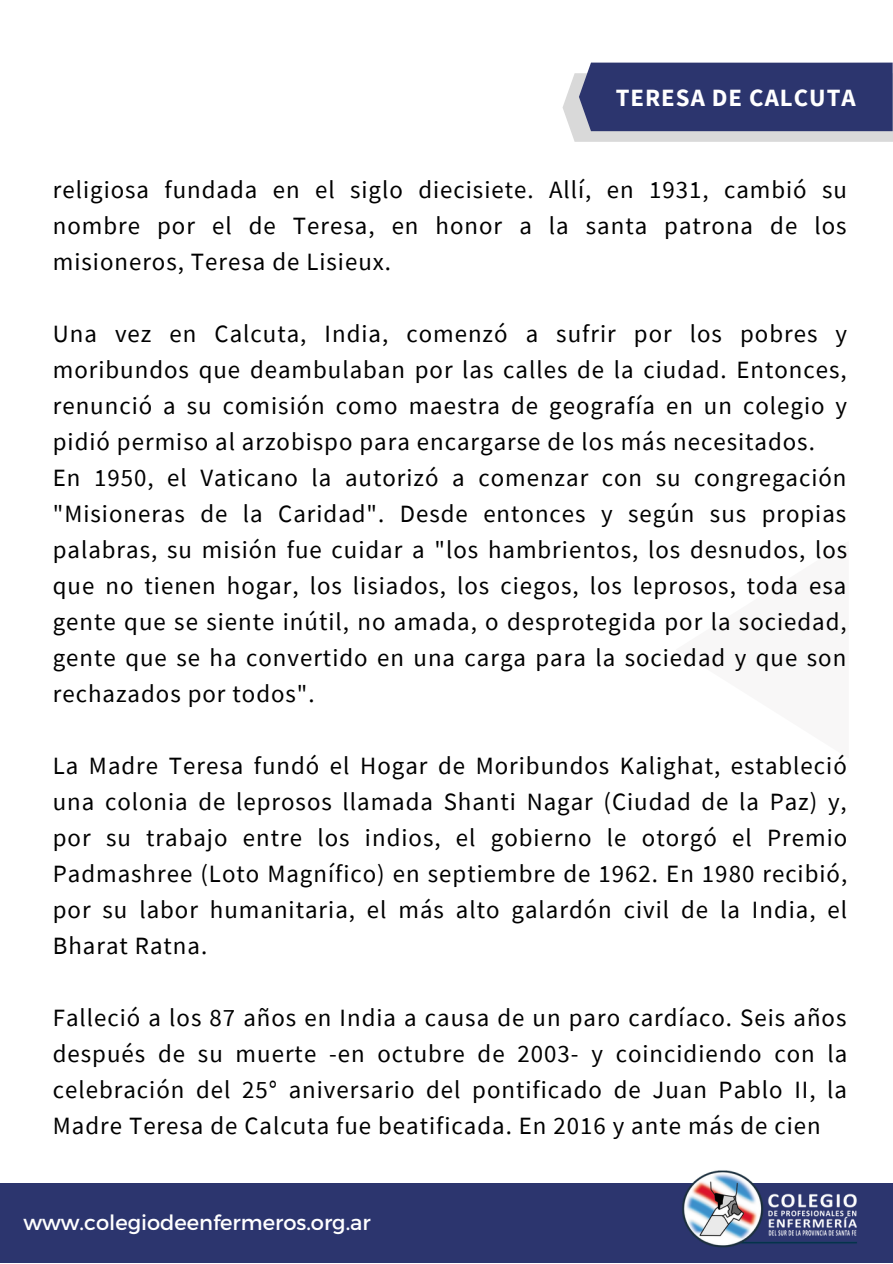
<style>
.page{position:relative;width:893px;height:1264px;background:#fff}
.page>*{position:absolute;margin:0;border:0;box-sizing:border-box;transform-origin:0 0}
.t1{font:24.9px/36px "Source Sans Pro";letter-spacing:.04em;color:#000;text-align:justify}
.t2{font:700 24.9px "Source Sans Pro";letter-spacing:.04em;color:#fff}
.t3{font:21px "Montserrat";color:#fff}
</style>
<div class="page">
<div style="left:0;top:1183px;width:892px;height:79px;background:#2c356e"></div>
<img style="left:682px;top:1170px;width:175px;height:78px">
<svg style="left:562px;top:63px;width:330px;height:79px;background:#505785"></svg>
<p class="t2" style="left:615px;top:82px;width:241px">TERESA DE CALCUTA</p>
<p class="t1" style="left:53px;top:171px;width:795px">religiosa fundada en el siglo diecisiete. Allí, en 1931, cambió su nombre por el de Teresa, en honor a la santa patrona de los misioneros, Teresa de Lisieux.</p>
<p class="t1" style="left:53px;top:315px;width:796px;text-align:left">Una vez en Calcuta, India, comenzó a sufrir por los pobres y moribundos que deambulaban por las calles de la ciudad. Entonces, renunció a su comisión como maestra de geografía en un colegio y pidió permiso al arzobispo para encargarse de los más necesitados.<br>En 1950, el Vaticano la autorizó a comenzar con su congregación "Misioneras de la Caridad". Desde entonces y según sus propias palabras, su misión fue cuidar a "los hambrientos, los desnudos, los que no tienen hogar, los lisiados, los ciegos, los leprosos, toda esa gente que se siente inútil, no amada, o desprotegida por la sociedad, gente que se ha convertido en una carga para la sociedad y que son rechazados por todos".</p>
<p class="t1" style="left:53px;top:747px;width:795px">La Madre Teresa fundó el Hogar de Moribundos Kalighat, estableció una colonia de leprosos llamada Shanti Nagar (Ciudad de la Paz) y, por su trabajo entre los indios, el gobierno le otorgó el Premio Padmashree (Loto Magnífico) en septiembre de 1962. En 1980 recibió, por su labor humanitaria, el más alto galardón civil de la India, el Bharat Ratna.</p>
<p class="t1" style="left:53px;top:998px;width:796px">Falleció a los 87 años en India a causa de un paro cardíaco. Seis años después de su muerte -en octubre de 2003- y coincidiendo con la celebración del 25° aniversario del pontificado de Juan Pablo II, la Madre Teresa de Calcuta fue beatificada. En 2016 y ante más de cien</p>
<p class="t3" style="left:23px;top:1208px;width:349px">www.colegiodeenfermeros.org.ar</p>
</div>
